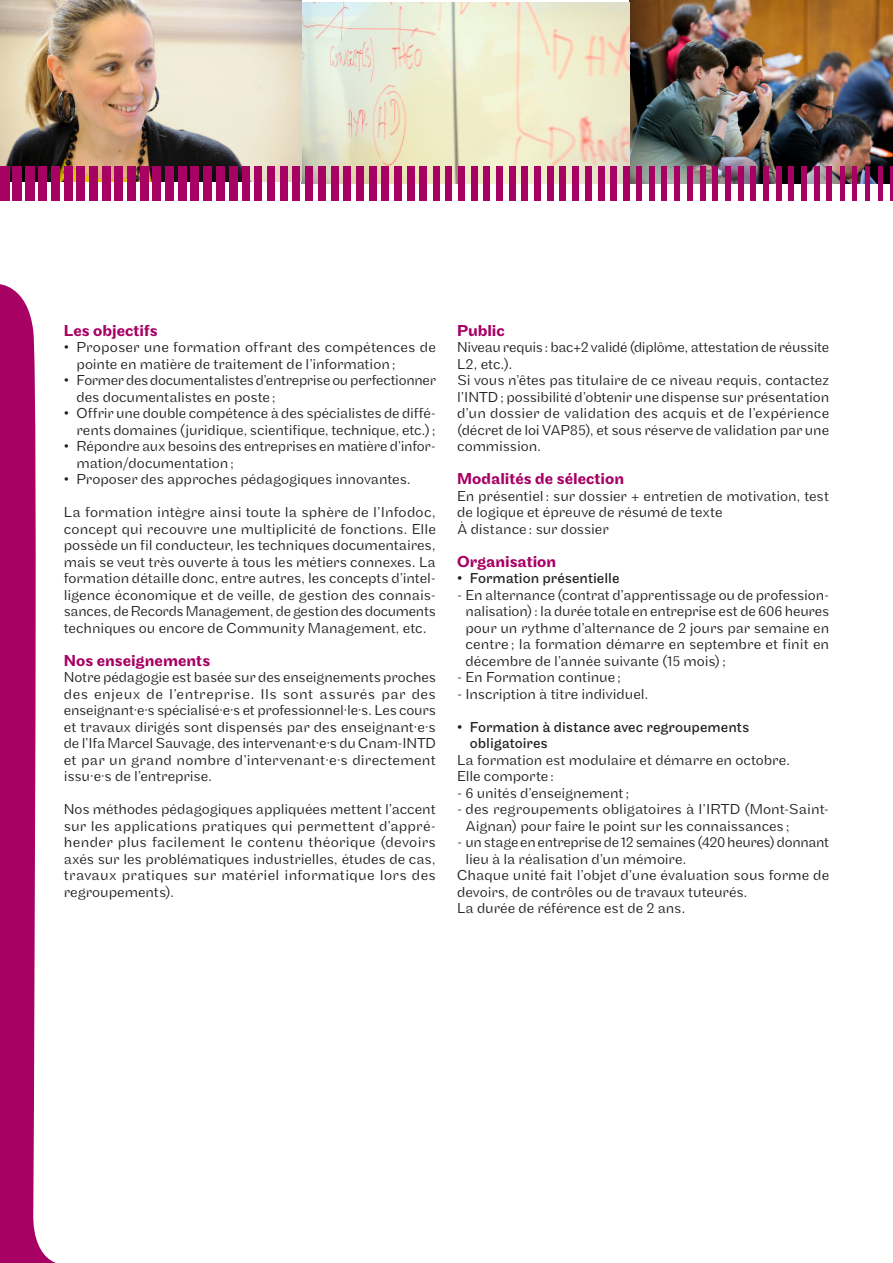
<style>
.page{position:relative;width:893px;height:1263px;background:#fff}
.page>*{position:absolute;margin:0;border:0;box-sizing:border-box;transform-origin:0 0}
.Texte_courant{font:500 16.5px "Maple";color:#a70164}
.objectif{font:500 16.5px "Maple";color:#a70164}
.Texte_courant-2{font:300 15px/16.5px "Maple";letter-spacing:-.005em;color:#231f20}
.texte_à_puce{font:300 15px/16.5px "Maple";letter-spacing:.005em;color:#231f20;text-align:justify}
.t1{font:15px/16.5px "Maple";color:#231f20}
</style>
<div class="page">
<svg style="left:0;top:284px;width:56px;height:979px;fill:#a70164"></svg>
<img style="left:629px;top:0;width:264px;height:183px">
<img style="left:302px;top:2px;width:327px;height:181px">
<img style="left:0;top:0;width:302px;height:181px">
<div style="left:0;top:166px;width:9px;height:35px;background:#a70164"></div>
<div style="left:13px;top:166px;width:9px;height:35px;background:#a70164"></div>
<div style="left:25px;top:166px;width:9px;height:35px;background:#a70164"></div>
<div style="left:38px;top:166px;width:9px;height:35px;background:#a70164"></div>
<div style="left:51px;top:166px;width:9px;height:35px;background:#a70164"></div>
<div style="left:64px;top:166px;width:8px;height:35px;background:#a70164"></div>
<div style="left:76px;top:166px;width:9px;height:35px;background:#a70164"></div>
<div style="left:89px;top:166px;width:9px;height:35px;background:#a70164"></div>
<div style="left:102px;top:166px;width:8px;height:35px;background:#a70164"></div>
<div style="left:114px;top:166px;width:9px;height:35px;background:#a70164"></div>
<div style="left:127px;top:166px;width:9px;height:35px;background:#a70164"></div>
<div style="left:140px;top:166px;width:8px;height:35px;background:#a70164"></div>
<div style="left:153px;top:166px;width:8px;height:35px;background:#a70164"></div>
<div style="left:165px;top:166px;width:9px;height:35px;background:#a70164"></div>
<div style="left:178px;top:166px;width:8px;height:35px;background:#a70164"></div>
<div style="left:191px;top:166px;width:8px;height:35px;background:#a70164"></div>
<div style="left:204px;top:166px;width:8px;height:35px;background:#a70164"></div>
<div style="left:216px;top:166px;width:8px;height:35px;background:#a70164"></div>
<div style="left:229px;top:166px;width:8px;height:35px;background:#a70164"></div>
<div style="left:242px;top:166px;width:8px;height:35px;background:#a70164"></div>
<div style="left:254px;top:166px;width:8px;height:35px;background:#a70164"></div>
<div style="left:267px;top:166px;width:8px;height:35px;background:#a70164"></div>
<div style="left:280px;top:166px;width:8px;height:35px;background:#a70164"></div>
<div style="left:293px;top:166px;width:7px;height:35px;background:#a70164"></div>
<div style="left:305px;top:166px;width:8px;height:35px;background:#a70164"></div>
<div style="left:318px;top:166px;width:8px;height:35px;background:#a70164"></div>
<div style="left:331px;top:166px;width:7px;height:35px;background:#a70164"></div>
<div style="left:343px;top:166px;width:8px;height:35px;background:#a70164"></div>
<div style="left:356px;top:166px;width:8px;height:35px;background:#a70164"></div>
<div style="left:369px;top:166px;width:7px;height:35px;background:#a70164"></div>
<div style="left:382px;top:166px;width:7px;height:35px;background:#a70164"></div>
<div style="left:394px;top:166px;width:8px;height:35px;background:#a70164"></div>
<div style="left:407px;top:166px;width:7px;height:35px;background:#a70164"></div>
<div style="left:420px;top:166px;width:7px;height:35px;background:#a70164"></div>
<div style="left:433px;top:166px;width:7px;height:35px;background:#a70164"></div>
<div style="left:445px;top:166px;width:7px;height:35px;background:#a70164"></div>
<div style="left:458px;top:166px;width:7px;height:35px;background:#a70164"></div>
<div style="left:471px;top:166px;width:6px;height:35px;background:#a70164"></div>
<div style="left:483px;top:166px;width:7px;height:35px;background:#a70164"></div>
<div style="left:496px;top:166px;width:7px;height:35px;background:#a70164"></div>
<div style="left:509px;top:166px;width:6px;height:35px;background:#a70164"></div>
<div style="left:522px;top:166px;width:6px;height:35px;background:#a70164"></div>
<div style="left:534px;top:166px;width:7px;height:35px;background:#a70164"></div>
<div style="left:547px;top:166px;width:6px;height:35px;background:#a70164"></div>
<div style="left:560px;top:166px;width:6px;height:35px;background:#a70164"></div>
<div style="left:572px;top:166px;width:7px;height:35px;background:#a70164"></div>
<div style="left:585px;top:166px;width:6px;height:35px;background:#a70164"></div>
<div style="left:598px;top:166px;width:6px;height:35px;background:#a70164"></div>
<div style="left:611px;top:166px;width:6px;height:35px;background:#a70164"></div>
<div style="left:623px;top:166px;width:6px;height:35px;background:#a70164"></div>
<div style="left:636px;top:166px;width:6px;height:35px;background:#a70164"></div>
<div style="left:649px;top:166px;width:6px;height:35px;background:#a70164"></div>
<div style="left:662px;top:166px;width:5px;height:35px;background:#a70164"></div>
<div style="left:674px;top:166px;width:6px;height:35px;background:#a70164"></div>
<div style="left:687px;top:166px;width:6px;height:35px;background:#a70164"></div>
<div style="left:700px;top:166px;width:5px;height:35px;background:#a70164"></div>
<div style="left:712px;top:166px;width:6px;height:35px;background:#a70164"></div>
<div style="left:725px;top:166px;width:6px;height:35px;background:#a70164"></div>
<div style="left:738px;top:166px;width:5px;height:35px;background:#a70164"></div>
<div style="left:751px;top:166px;width:5px;height:35px;background:#a70164"></div>
<div style="left:763px;top:166px;width:6px;height:35px;background:#a70164"></div>
<div style="left:776px;top:166px;width:5px;height:35px;background:#a70164"></div>
<div style="left:789px;top:166px;width:5px;height:35px;background:#a70164"></div>
<div style="left:801px;top:166px;width:6px;height:35px;background:#a70164"></div>
<div style="left:814px;top:166px;width:5px;height:35px;background:#a70164"></div>
<div style="left:827px;top:166px;width:5px;height:35px;background:#a70164"></div>
<div style="left:840px;top:166px;width:5px;height:35px;background:#a70164"></div>
<div style="left:852px;top:166px;width:5px;height:35px;background:#a70164"></div>
<div style="left:865px;top:166px;width:5px;height:35px;background:#a70164"></div>
<div style="left:878px;top:166px;width:5px;height:35px;background:#a70164"></div>
<hr style="left:890px;top:166px;width:3px;height:35px;background:#a70164">
<p class="objectif" style="left:64px;top:321px;width:95px">Les objectifs</p>
<p class="Texte_courant-2" style="left:77px;top:339px;width:361px;text-indent:-13px">• Proposer une formation offrant des compétences de pointe en matière de traitement de l’information;</p>
<p class="Texte_courant-2" style="left:77px;top:372px;width:361px;text-indent:-13px">• Former des documentalistes d’entreprise ou perfectionner des documentalistes en poste ;</p>
<p class="Texte_courant-2" style="left:64px;top:405px;width:374px;text-align:right">• Offrir une double compétence à des spécialistes de diffé&shy;rents domaines (juridique, scientifique, technique, etc.);</p>
<p class="Texte_courant-2" style="left:77px;top:438px;width:361px;text-indent:-13px">• Répondre aux besoins des entreprises en matière d’infor&shy;mation/documentation;</p>
<p class="Texte_courant-2" style="left:64px;top:471px;width:349px">• Proposer des approches pédagogiques innovantes.</p>
<p class="Texte_courant-2" style="left:64px;top:504px;width:374px;text-align:justify">La formation intègre ainsi toute la sphère de l’Infodoc, concept qui recouvre une multiplicité de fonctions. Elle possède un fil conducteur, les techniques documentaires, mais se veut très ouverte à tous les métiers connexes. La formation détaille donc, entre autres, les concepts d’intel&shy;ligence économique et de veille, de gestion des connais&shy;sances, de Records Management, de gestion des documents techniques ou encore de Community Management, etc.</p>
<p class="objectif" style="left:64px;top:651px;width:148px">Nos enseignements</p>
<p class="Texte_courant-2" style="left:64px;top:669px;width:374px;text-align:justify">Notre pédagogie est basée sur des enseignements proches des enjeux de l’entreprise. Ils sont assurés par des enseignant·e·s spécialisé·e·s et professionnel·le·s. Les cours et travaux dirigés sont dispensés par des enseignant·e·s de l’Ifa Marcel Sauvage, des intervenant·e·s du Cnam-INTD et par un grand nombre d’intervenant·e·s directement issu·e·s de l’entreprise.</p>
<p class="Texte_courant-2" style="left:64px;top:801px;width:374px;text-align:justify">Nos méthodes pédagogiques appliquées mettent l’accent sur les applications pratiques qui permettent d’appré&shy;hender plus facilement le contenu théorique (devoirs axés sur les problématiques industrielles, études de cas, travaux pratiques sur matériel informatique lors des regroupements).</p>
<p class="Texte_courant" style="left:457px;top:321px;width:49px">Public</p>
<p class="Texte_courant-2" style="left:457px;top:339px;width:374px">Niveau requis: bac+2 validé (diplôme, attestation de réussite<br>L2, etc.).</p>
<p class="Texte_courant-2" style="left:457px;top:372px;width:374px;text-align:justify">Si vous n’êtes pas titulaire de ce niveau requis, contactez l’INTD; possibilité d’obtenir une dispense sur présentation d’un dossier de validation des acquis et de l’expérience (décret de loi VAP85), et sous réserve de validation par une commission.</p>
<p class="Texte_courant" style="left:457px;top:469px;width:169px">Modalités de sélection</p>
<p class="Texte_courant-2" style="left:457px;top:488px;width:374px">En présentiel: sur dossier + entretien de motivation, test de logique et épreuve de résumé de texte</p>
<p class="Texte_courant-2" style="left:457px;top:521px;width:153px">À distance : sur dossier</p>
<p class="Texte_courant" style="left:457px;top:552px;width:101px">Organisation</p>
<p class="t1" style="left:457px;top:571px;width:164px">• Formation présentielle</p>
<p class="texte_à_puce" style="left:465px;top:587px;width:365px;text-indent:-8px">- En alternance (contrat d’apprentissage ou de profession&shy;nalisation): la durée totale en entreprise est de 606 heures pour un rythme d’alternance de 2 jours par semaine en centre ; la formation démarre en septembre et finit en décembre de l’année suivante (15 mois);</p>
<p class="Texte_courant-2" style="left:457px;top:669px;width:165px">- En Formation continue ;</p>
<p class="Texte_courant-2" style="left:457px;top:686px;width:193px">- Inscription à titre individuel.</p>
<p class="t1" style="left:470px;top:719px;width:281px;text-indent:-13px">• Formation à distance avec regroupements obligatoires</p>
<p class="Texte_courant-2" style="left:457px;top:752px;width:335px">La formation est modulaire et démarre en octobre.<br>Elle comporte :</p>
<p class="Texte_courant-2" style="left:457px;top:785px;width:174px">- 6 unités d’enseignement;</p>
<p class="Texte_courant-2" style="left:465px;top:801px;width:365px;text-indent:-8px">- des regroupements obligatoires à l’IRTD (Mont-Saint-<br>Aignan) pour faire le point sur les connaissances ;</p>
<p class="Texte_courant-2" style="left:465px;top:834px;width:365px;text-indent:-8px">- un stage en entreprise de 12 semaines (420 heures) donnant lieu à la réalisation d’un mémoire.</p>
<p class="Texte_courant-2" style="left:457px;top:867px;width:374px">Chaque unité fait l’objet d’une évaluation sous forme de devoirs, de contrôles ou de travaux tuteurés.</p>
<p class="Texte_courant-2" style="left:457px;top:900px;width:230px">La durée de référence est de 2 ans.</p>
</div>
